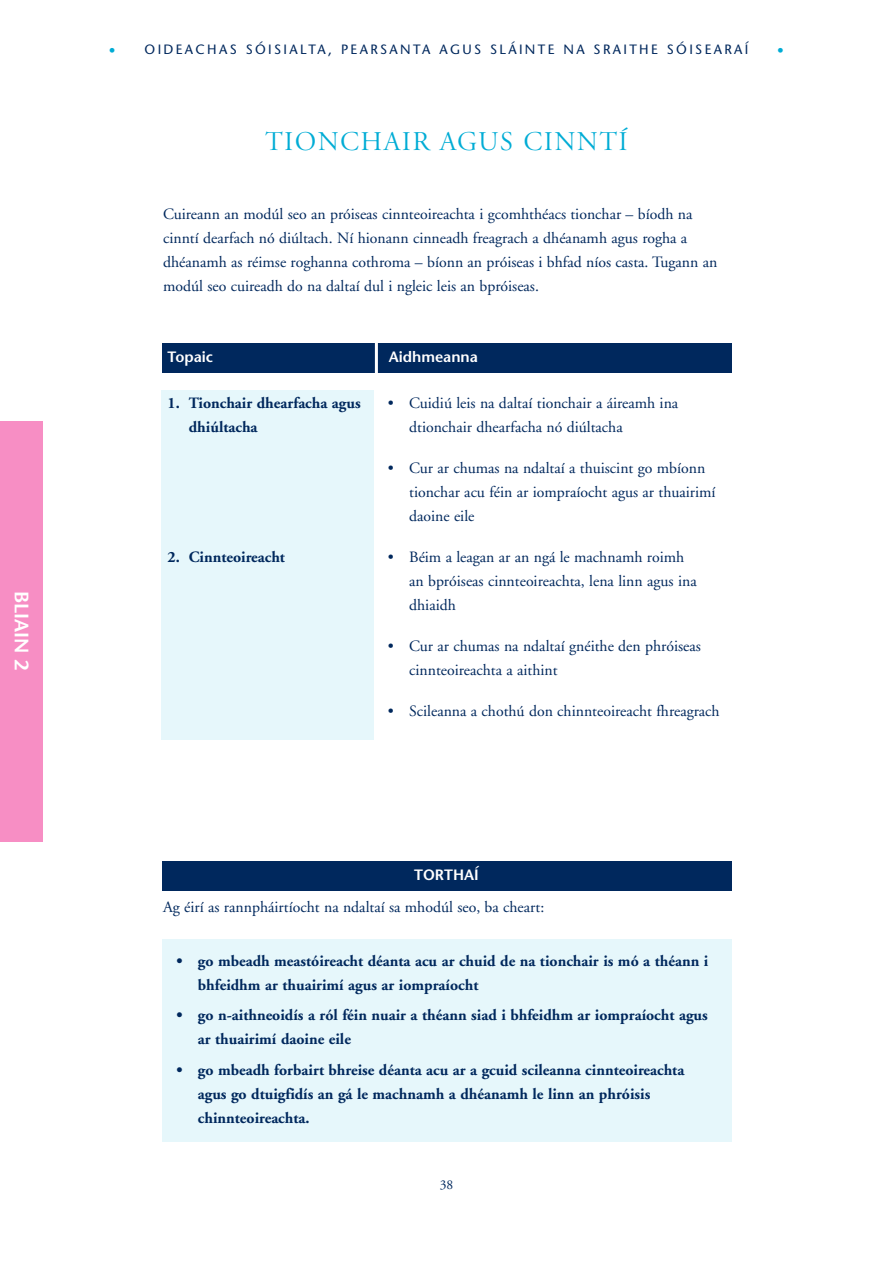
<style>
.page{position:relative;width:893px;height:1263px;background:#fff}
.page>*{position:absolute;margin:0;border:0;box-sizing:border-box;transform-origin:0 0}
.t1{font:27px "Adobe Garamond Titling";color:#00acd5}
.t2{font:600 19.5px "Stone Sans";color:#fff}
.t3{font:15.75px/24px "Adobe Garamond";color:#00285d}
.t4{font:700 15.75px/24px "Adobe Garamond";color:#00285d}
.t5{font:600 15px "Stone Sans";color:#fff}
.t6{font:13.5px "Stone Sans";letter-spacing:.175em;color:#00285d}
.t7{font:13.5px "Adobe Garamond";color:#00285d}
.t8{font:13.5px "Stone Sans";color:#00acd5}
.s1{color:#00acd5}
</style>
<div class="page">
<div style="left:162px;top:343px;width:569px;height:30px;background:#00285d"></div>
<hr style="left:375px;top:336px;width:3px;height:38px;background:#fff">
<div style="left:162px;top:390px;width:212px;height:350px;background:#e6f7fb"></div>
<div style="left:162px;top:861px;width:569px;height:30px;background:#00285d"></div>
<div style="left:162px;top:939px;width:569px;height:203px;background:#e6f7fb"></div>
<div style="left:0;top:421px;width:43px;height:421px;background:#f78ec4"></div>
<p class="t2" style="left:33px;top:591px;width:81px;rotate:90deg">Bliain 2</p>
<p class="t6" style="left:109px;top:41px;width:641px"><span class="s1">•</span> OIDEACHAS SÓISIALTA, PEARSANTA AGUS SLÁINTE NA SRAITHE SÓISEARAÍ</p>
<p class="t8" style="left:777px;top:42px;width:8px">•</p>
<h1 class="t1" style="left:265px;top:126px;width:39px">TIONCHAIR</h1>
<h1 class="t1" style="left:440px;top:126px;width:20px">AGUS</h1>
<h1 class="t1" style="left:523px;top:126px;width:40px">CINNT</h1>
<h1 class="t1" style="left:619px;top:126px;width:11px">Í</h1>
<p class="t3" style="left:163px;top:202px;width:556px">Cuireann an modúl seo an próiseas cinnteoireachta i gcomhthéacs tionchar – bíodh na cinntí dearfach nó diúltach. Ní hionann cinneadh freagrach a dhéanamh agus rogha a dhéanamh as réimse roghanna cothroma – bíonn an próiseas i bhfad níos casta. Tugann an modúl seo cuireadh do na daltaí dul i ngleic leis an bpróiseas.</p>
<p class="t5" style="left:168px;top:347px;width:47px">Topaic</p>
<p class="t5" style="left:389px;top:347px;width:91px">Aidhmeanna</p>
<p class="t4" style="left:189px;top:391px;width:173px;text-indent:-21px">1. Tionchair dhearfacha agus dhiúltacha</p>
<p class="t3" style="left:409px;top:391px;width:271px;text-indent:-21px">• Cuidiú leis na daltaí tionchair a áireamh ina dtionchair dhearfacha nó diúltacha</p>
<p class="t3" style="left:409px;top:456px;width:308px;text-indent:-21px">• Cur ar chumas na ndaltaí a thuiscint go mbíonn tionchar acu féin ar iompraíocht agus ar thuairimí daoine eile</p>
<p class="t3" style="left:409px;top:545px;width:289px;text-indent:-21px">• Béim a leagan ar an ngá le machnamh roimh an bpróiseas cinnteoireachta, lena linn agus ina dhiaidh</p>
<p class="t3" style="left:409px;top:634px;width:293px;text-indent:-21px">• Cur ar chumas na ndaltaí gnéithe den phróiseas cinnteoireachta a aithint</p>
<p class="t3" style="left:388px;top:699px;width:333px">• Scileanna a chothú don chinnteoireacht fhreagrach</p>
<p class="t4" style="left:168px;top:545px;width:119px">2. Cinnteoireacht</p>
<p class="t5" style="left:414px;top:865px;width:20px">Tort</p>
<p class="t5" style="left:453px;top:865px;width:27px">haí</p>
<p class="t3" style="left:163px;top:895px;width:383px">Ag éirí as rannpháirtíocht na ndaltaí sa mhodúl seo, ba cheart:</p>
<p class="t4" style="left:198px;top:949px;width:512px;text-indent:-21px">• go mbeadh meastóireacht déanta acu ar chuid de na tionchair is mó a théann i bhfeidhm ar thuairimí agus ar iompraíocht</p>
<p class="t4" style="left:198px;top:1004px;width:511px;text-indent:-21px">• go n-aithneoidís a ról féin nuair a théann siad i bhfeidhm ar iompraíocht agus ar thuairimí daoine eile</p>
<p class="t4" style="left:198px;top:1058px;width:488px;text-indent:-21px">• go mbeadh forbairt bhreise déanta acu ar a gcuid scileanna cinnteoireachta agus go dtuigfidís an gá le machnamh a dhéanamh le linn an phróisis chinnteoireachta.</p>
<p class="t7" style="left:440px;top:1177px;width:15px">38</p>
</div>
